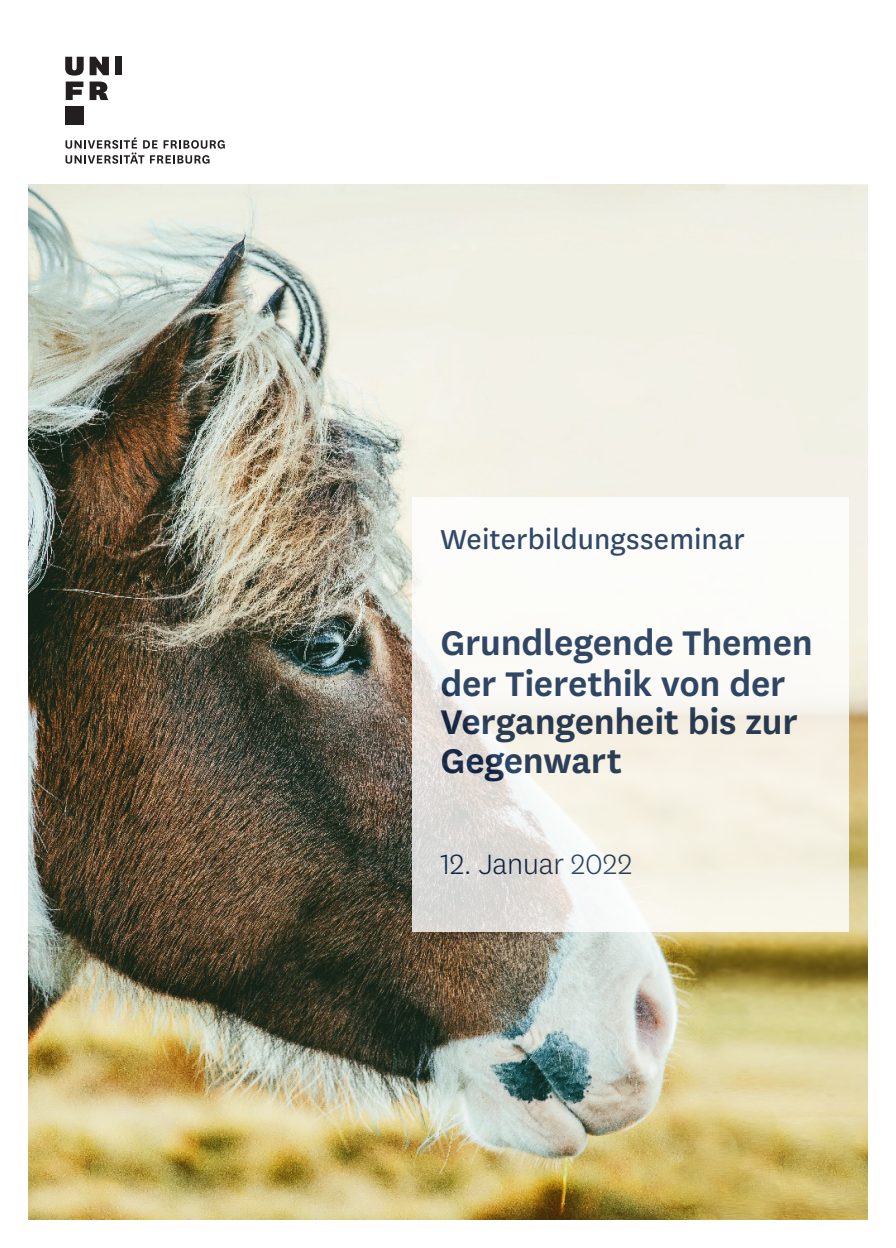
<style>
.page{position:relative;width:896px;height:1248px;background:#fff}
.page>*{position:absolute;margin:0;border:0;box-sizing:border-box;transform-origin:0 0}
.t1{font:600 40px/39.6px "National Uni Fr";letter-spacing:-.005em;color:#001e49}
.t2{font:300 32.8px "National Uni Fr";letter-spacing:-.005em;color:#001e49}
.t3{font:32px "National Uni Fr";letter-spacing:.005em;color:#001e49}
</style>
<div class="page">
<svg style="left:66px;top:137px;width:159px;height:27px"></svg>
<svg style="left:90px;top:57px;width:19px;height:18px"></svg>
<div style="left:115px;top:57px;width:7px;height:18px;background:#231f20"></div>
<svg style="left:65px;top:57px;width:19px;height:43px"></svg>
<div style="left:65px;top:106px;width:19px;height:19px;background:#231f20"></div>
<svg style="left:90px;top:81px;width:19px;height:19px"></svg>
<img style="left:28px;top:184px;width:839px;height:1035px">
<svg style="left:412px;top:497px;width:437px;height:434px;fill:#f8f8f5"></svg>
<p class="t3" style="left:440px;top:518px;width:306px">Weiterbildungsseminar</p>
<p class="t1" style="left:440px;top:620px;width:374px">Grundlegende Themen der Tierethik von der<br>Vergangenheit bis zur<br>Gegenwart</p>
<p class="t2" style="left:440px;top:843px;width:193px">12. Januar 2022</p>
</div>
